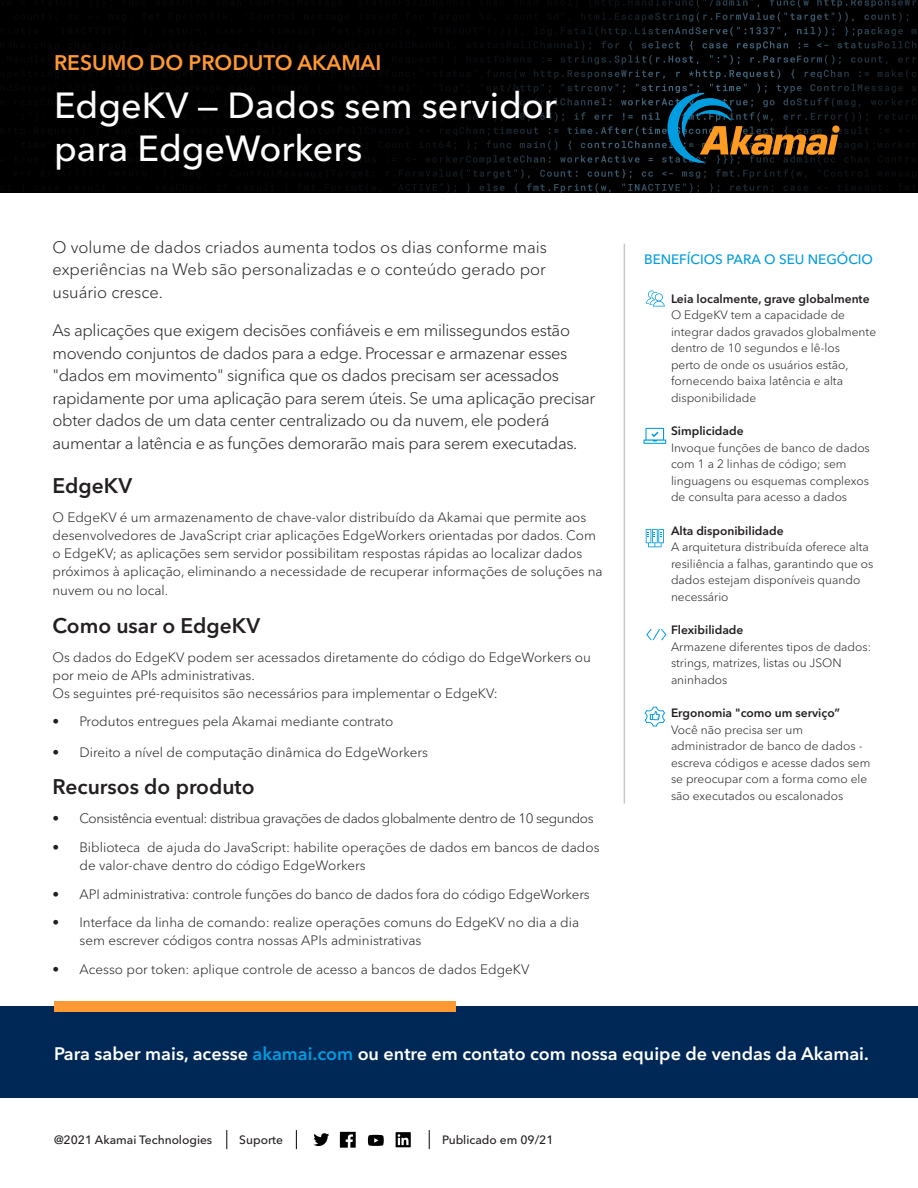
<style>
.page{position:relative;width:918px;height:1188px;background:#fff}
.page>*{position:absolute;margin:0;border:0;box-sizing:border-box;transform-origin:0 0}
.Title_Subheadline{font:500 36px/43.5px "Avenir Next LT Pro";color:#fff}
.ACS_Text_Subhead{font:600 21px "Avenir Next LT Pro";color:#231f20}
.ACS_Preheader{font:600 21px "Avenir Next LT Pro";color:#f93}
.CTA_on_Navy_Blue{font:600 18px "Avenir Next LT Pro";color:#fff}
.ACS_Text_Intro_Para{font:300 16.5px/22.5px "Avenir Next LT Pro";letter-spacing:-.02em;color:#231f20;text-align:justify}
.ACS_Text_Main{font:300 13.5px/18px "Avenir Next LT Pro";color:#231f20}
.ACS_Text_Main-2{font:300 13.5px "Avenir Next LT Pro";letter-spacing:-.03em;color:#231f20}
.Mouse_copy{font:500 13.5px "Avenir Next LT Pro";color:#009cde}
.Mouse_copy-2{font:300 12px/16.5px "Avenir Next LT Pro";color:#231f20}
.t1{font:500 12px "Avenir Next LT Pro";color:#231f20}
.s1{font-weight:600}
.s2{color:#009cde}
</style>
<div class="page">
<img style="left:0;top:0;width:918px;height:192px">
<hr style="left:624px;top:244px;width:1px;height:560px;background:#c7c8ca">
<svg style="left:643px;top:428px;width:23px;height:16px"></svg>
<svg style="left:644px;top:707px;width:21px;height:20px"></svg>
<svg style="left:646px;top:291px;width:19px;height:16px"></svg>
<svg style="left:646px;top:529px;width:18px;height:18px"></svg>
<svg style="left:646px;top:629px;width:20px;height:11px"></svg>
<div style="left:0;top:1007px;width:918px;height:91px;background:#002856"></div>
<div style="left:54px;top:1001px;width:401px;height:11px;background:#f93"></div>
<svg style="left:667px;top:93px;width:171px;height:70px;background:#2e2f24"></svg>
<svg style="left:226px;top:1130px;width:1px;height:19px"></svg>
<svg style="left:296px;top:1130px;width:1px;height:19px"></svg>
<svg style="left:429px;top:1130px;width:1px;height:19px"></svg>
<svg style="left:368px;top:1135px;width:16px;height:11px"></svg>
<svg style="left:313px;top:1133px;width:16px;height:13px"></svg>
<svg style="left:396px;top:1132px;width:15px;height:15px"></svg>
<svg style="left:340px;top:1132px;width:16px;height:16px"></svg>
<p class="ACS_Preheader" style="left:54px;top:50px;width:329px">RESUMO DO PRODUTO AKAMAI</p>
<p class="Title_Subheadline" style="left:54px;top:84px;width:504px">EdgeKV — Dados sem servidor para EdgeWorkers</p>
<p class="ACS_Text_Intro_Para" style="left:52px;top:236px;width:496px">O volume de dados criados aumenta todos os dias conforme mais experiências na Web são personalizadas e o conteúdo gerado por usuário cresce.</p>
<p class="ACS_Text_Intro_Para" style="left:52px;top:319px;width:544px;text-align:left">As aplicações que exigem decisões confiáveis e em milissegundos estão movendo conjuntos de dados para a edge. Processar e armazenar esses "dados em movimento" significa que os dados precisam ser acessados rapidamente por uma aplicação para serem úteis. Se uma aplicação precisar obter dados de um data center centralizado ou da nuvem, ele poderá aumentar a latência e as funções demorarão mais para serem executadas.</p>
<p class="ACS_Text_Subhead" style="left:52px;top:473px;width:81px">EdgeKV</p>
<p class="ACS_Text_Main" style="left:52px;top:508px;width:552px">O EdgeKV é um armazenamento de chave-valor distribuído da Akamai que permite aos desenvolvedores de JavaScript criar aplicações EdgeWorkers orientadas por dados. Com o EdgeKV; as aplicações sem servidor possibilitam respostas rápidas ao localizar dados próximos à aplicação, eliminando a necessidade de recuperar informações de soluções na</p>
<p class="ACS_Text_Main" style="left:52px;top:582px;width:117px">nuvem ou no local.</p>
<p class="ACS_Text_Subhead" style="left:52px;top:613px;width:209px">Como usar o EdgeKV</p>
<p class="ACS_Text_Main" style="left:52px;top:648px;width:540px">Os dados do EdgeKV podem ser acessados diretamente do código do EdgeWorkers ou por meio de APIs administrativas.<br>Os seguintes pré-requisitos são necessários para implementar o EdgeKV:</p>
<p class="ACS_Text_Main" style="left:52px;top:713px;width:342px">• Produtos entregues pela Akamai mediante contrato</p>
<p class="ACS_Text_Main" style="left:52px;top:743px;width:377px">• Direito a nível de computação dinâmica do EdgeWorkers</p>
<p class="ACS_Text_Subhead" style="left:52px;top:774px;width:204px">Recursos do produto</p>
<p class="ACS_Text_Main-2" style="left:52px;top:810px;width:543px">• Consistência eventual: distribua gravações de dados globalmente dentro de 10 segundos</p>
<p class="ACS_Text_Main" style="left:80px;top:838px;width:522px;text-indent:-27px">• Biblioteca de ajuda do JavaScript: habilite operações de dados em bancos de dados de valor-chave dentro do código EdgeWorkers</p>
<p class="ACS_Text_Main" style="left:52px;top:885px;width:539px">• API administrativa: controle funções do banco de dados fora do código EdgeWorkers</p>
<p class="ACS_Text_Main" style="left:80px;top:914px;width:501px;text-indent:-27px">• Interface da linha de comando: realize operações comuns do EdgeKV no dia a dia sem escrever códigos contra nossas APIs administrativas</p>
<p class="ACS_Text_Main" style="left:52px;top:961px;width:478px">• Acesso por token: aplique controle de acesso a bancos de dados EdgeKV</p>
<p class="Mouse_copy" style="left:644px;top:251px;width:231px">BENEFÍCIOS PARA O SEU NEGÓCIO</p>
<p class="Mouse_copy-2" style="left:671px;top:290px;width:207px"><span class="s1">Leia localmente, grave globalmente<br></span>O EdgeKV tem a capacidade de integrar dados gravados globalmente dentro de 10 segundos e lê-los<br>perto de onde os usuários estão, fornecendo baixa latência e alta disponibilidade</p>
<p class="Mouse_copy-2" style="left:671px;top:423px;width:200px"><span class="s1">Simplicidade<br></span>Invoque funções de banco de dados com 1 a 2 linhas de código; sem linguagens ou esquemas complexos de consulta para acesso a dados</p>
<p class="Mouse_copy-2" style="left:671px;top:522px;width:204px"><span class="s1">Alta disponibilidade<br></span>A arquitetura distribuída oferece alta resiliência a falhas, garantindo que os dados estejam disponíveis quando necessário</p>
<p class="Mouse_copy-2" style="left:671px;top:622px;width:202px"><span class="s1">Flexibilidade<br></span>Armazene diferentes tipos de dados: strings, matrizes, listas ou JSON aninhados</p>
<p class="Mouse_copy-2" style="left:671px;top:705px;width:201px"><span class="s1">Ergonomia "como um serviço”<br></span>Você não precisa ser um administrador de banco de dados - escreva códigos e acesse dados sem se preocupar com a forma como ele são executados ou escalonados</p>
<p class="CTA_on_Navy_Blue" style="left:54px;top:1043px;width:816px">Para saber mais, acesse <span class="s2">akamai.com</span> ou entre em contato com nossa equipe de vendas da Akamai.</p>
<p class="t1" style="left:54px;top:1132px;width:160px">@2021 Akamai Technologies</p>
<p class="t1" style="left:239px;top:1132px;width:45px">Suporte</p>
<p class="t1" style="left:442px;top:1132px;width:113px">Publicado em 09/21</p>
</div>
